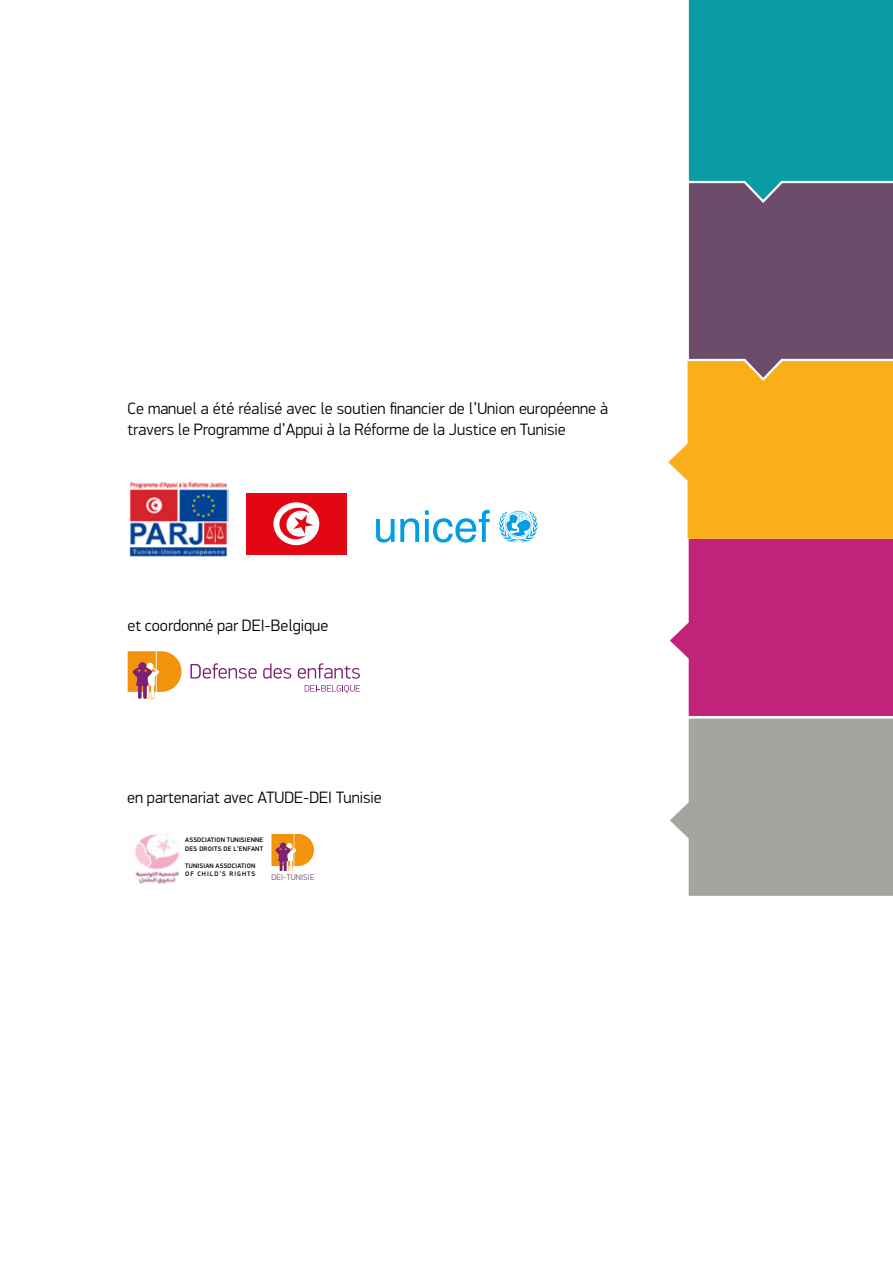
<style>
.page{position:relative;width:893px;height:1263px;background:#fff}
.page>*{position:absolute;margin:0;border:0;box-sizing:border-box;transform-origin:0 0}
.t1{font:300 16.5px/21px "PF Din Display Pro";color:#000}
.t2{font:300 8.25px "PF Din Display Pro";letter-spacing:.02em;color:#6d4c6b}
.t3{font:500 6.6px/8.2px "PF Din Display Pro";letter-spacing:.02em;color:#000}
</style>
<div class="page">
<svg style="left:668px;top:0;width:225px;height:896px"></svg>
<svg style="left:128px;top:651px;width:53px;height:47px"></svg>
<svg style="left:190px;top:663px;width:67px;height:16px"></svg>
<svg style="left:263px;top:663px;width:28px;height:16px"></svg>
<svg style="left:298px;top:663px;width:62px;height:16px"></svg>
<svg style="left:305px;top:685px;width:55px;height:8px"></svg>
<svg style="left:271px;top:834px;width:43px;height:37px"></svg>
<img style="left:135px;top:833px;width:45px;height:51px">
<img style="left:129px;top:482px;width:99px;height:75px">
<div style="left:246px;top:493px;width:100px;height:61px;background:#e30613"></div>
<svg style="left:273px;top:502px;width:46px;height:44px"></svg>
<svg style="left:499px;top:511px;width:39px;height:32px"></svg>
<svg style="left:376px;top:518px;width:43px;height:25px"></svg>
<svg style="left:425px;top:510px;width:65px;height:33px"></svg>
<p class="t1" style="left:128px;top:398px;width:482px">Ce manuel a été réalisé avec le soutien financier de l’Union européenne à travers le Programme d’Appui à la Réforme de la Justice en Tunisie</p>
<p class="t1" style="left:128px;top:615px;width:202px">et coordonné par DEI-Belgique</p>
<p class="t1" style="left:127px;top:787px;width:256px">en partenariat avec ATUDE-DEI Tunisie</p>
<p class="t3" style="left:185px;top:836px;width:80px">ASSOCIATION TUNISIENNE<br>DES DROITS DE L’ENFANT</p>
<p class="t3" style="left:185px;top:862px;width:72px">TUNISIAN ASSOCIATION<br>OF CHILD’S RIGHTS</p>
<p class="t2" style="left:272px;top:872px;width:44px">DEI-TUNISIE</p>
</div>
